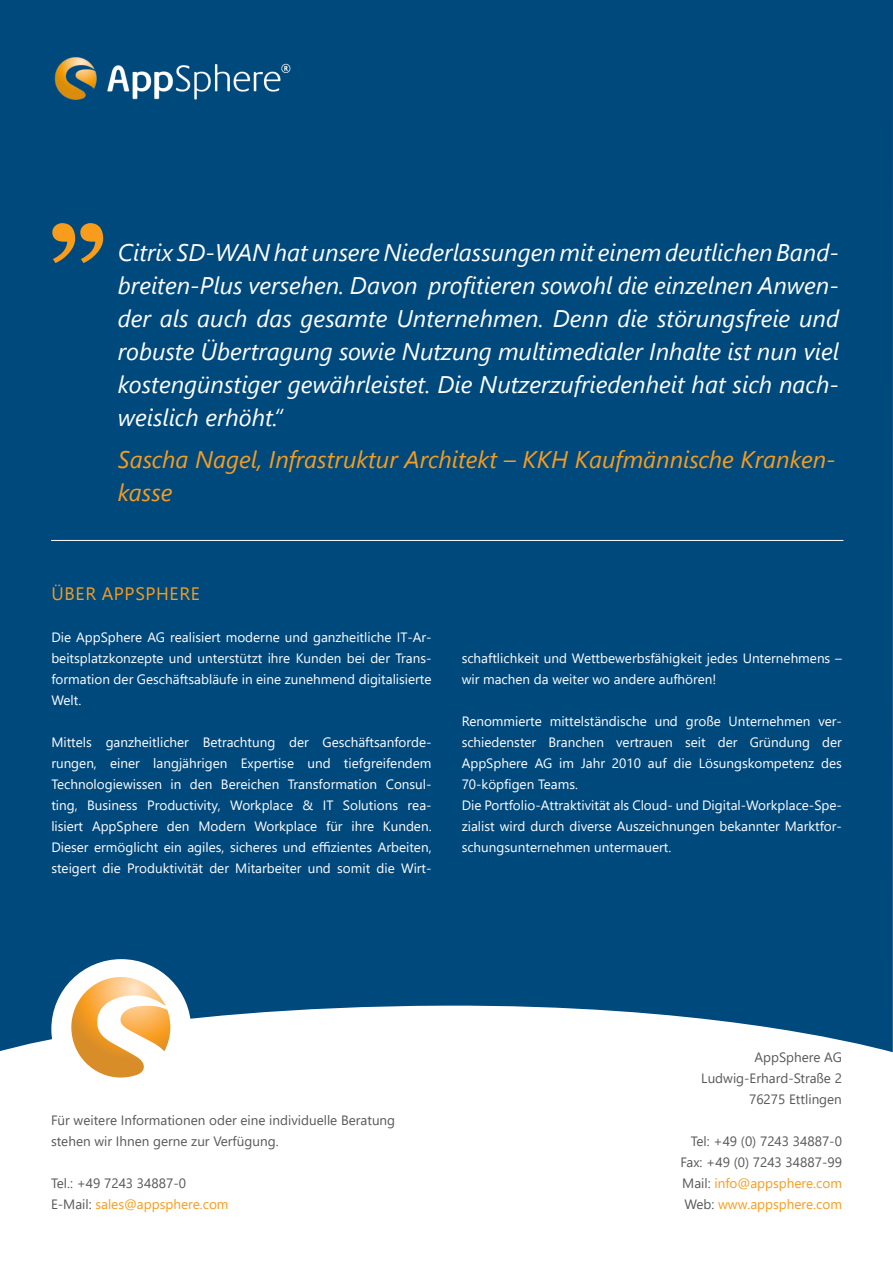
<style>
.page{position:relative;width:893px;height:1263px;background:#fff}
.page>*{position:absolute;margin:0;border:0;box-sizing:border-box;transform-origin:0 0}
.Zitat_Text{font:italic 24px/33px "Segoe UI";color:#fff;text-align:justify}
.Zitatgeber{font:italic 24px/33px "Segoe UI";color:#f89c1c}
.Überschrift_Text{font:18px "Segoe UI";letter-spacing:.035em;color:#f89c1c}
.Fließtext_weiss{font:13.5px/21px "Segoe UI";color:#fff;text-align:justify}
.Fließtext{font:13.5px/21px "Segoe UI";color:#57585a}
.Fließtext-2{font:13.5px "Segoe UI";color:#f89c1c}
.s1{color:#57585a}
</style>
<div class="page">
<div style="left:0;top:0;width:893px;height:1053px;background:#00497d"></div>
<img style="left:51px;top:51px;width:244px;height:56px">
<svg style="left:52px;top:223px;width:51px;height:40px;background:#78714d"></svg>
<hr style="left:51px;top:540px;width:792px;height:1px;background:#fff">
<div style="left:53px;top:961px;width:137px;height:136px;background:#fff;border-radius:50%"></div>
<svg style="left:71px;top:977px;width:99px;height:100px"></svg>
<div style="left:51px;top:959px;width:140px;height:140px;border:3px solid #fff;border-radius:50%"></div>
<p class="Zitat_Text" style="left:118px;top:232px;width:723px">Citrix SD-WAN hat unsere Niederlassungen mit einem deutlichen Band&shy;breiten-Plus versehen. Davon profitieren sowohl die einzelnen Anwen&shy;der als auch das gesamte Unternehmen. Denn die störungsfreie und robuste Übertragung sowie Nutzung multimedialer Inhalte ist nun viel</p>
<p class="Zitat_Text" style="left:118px;top:364px;width:723px">kostengünstiger gewährleistet. Die Nutzerzufriedenheit hat sich nach-</p>
<p class="Zitat_Text" style="left:118px;top:397px;width:167px">weislich erhöht.“</p>
<p class="Zitatgeber" style="left:118px;top:439px;width:719px">Sascha Nagel, Infrastruktur Architekt – KKH Kaufmännische Kranken&shy;kasse</p>
<p class="Überschrift_Text" style="left:52px;top:577px;width:150px">ÜBER APPSPHERE</p>
<p class="Fließtext_weiss" style="left:51px;top:626px;width:382px">Die AppSphere AG realisiert moderne und ganzheitliche IT-Ar&shy;beitsplatzkonzepte und unterstützt ihre Kunden bei der Trans&shy;formation der Geschäftsabläufe in eine zunehmend digitalisierte Welt.</p>
<p class="Fließtext_weiss" style="left:51px;top:731px;width:382px">Mittels ganzheitlicher Betrachtung der Geschäftsanforde&shy;rungen, einer langjährigen Expertise und tiefgreifendem Technologiewissen in den Bereichen Transformation Consul&shy;ting, Business Productivity, Workplace &amp; IT Solutions rea&shy;lisiert AppSphere den Modern Workplace für ihre Kunden.<br>Dieser ermöglicht ein agiles, sicheres und effizientes Arbeiten, steigert die Produktivität der Mitarbeiter und somit die Wirt-</p>
<p class="Fließtext_weiss" style="left:462px;top:647px;width:382px">schaftlichkeit und Wettbewerbsfähigkeit jedes Unternehmens – wir machen da weiter wo andere aufhören!</p>
<p class="Fließtext_weiss" style="left:462px;top:710px;width:382px">Renommierte mittelständische und große Unternehmen ver&shy;schiedenster Branchen vertrauen seit der Gründung der AppSphere AG im Jahr 2010 auf die Lösungskompetenz des 70-köpfigen Teams.</p>
<p class="Fließtext_weiss" style="left:462px;top:794px;width:382px">Die Portfolio-Attraktivität als Cloud- und Digital-Workplace-Spe&shy;zialist wird durch diverse Auszeichnungen bekannter Marktfor&shy;schungsunternehmen untermauert.</p>
<p class="Fließtext" style="left:51px;top:1109px;width:346px">Für weitere Informationen oder eine individuelle Beratung stehen wir Ihnen gerne zur Verfügung.</p>
<p class="Fließtext" style="left:51px;top:1172px;width:136px">Tel.: +49 7243 34887-0</p>
<p class="Fließtext-2" style="left:51px;top:1191px;width:179px"><span class="s1">E-Mail:</span> sales@appsphere.com</p>
<p class="Fließtext" style="left:754px;top:1046px;width:89px">AppSphere AG</p>
<p class="Fließtext" style="left:701px;top:1067px;width:142px">Ludwig-Erhard-Straße 2</p>
<p class="Fließtext" style="left:749px;top:1088px;width:94px">76275 Ettlingen</p>
<p class="Fließtext" style="left:691px;top:1130px;width:153px">Tel: +49 (0) 7243 34887-0</p>
<p class="Fließtext" style="left:680px;top:1151px;width:163px">Fax: +49 (0) 7243 34887-99</p>
<p class="Fließtext-2" style="left:682px;top:1170px;width:161px"><span class="s1">Mail:</span> info@appsphere.com</p>
<p class="Fließtext-2" style="left:684px;top:1191px;width:159px"><span class="s1">Web:</span> www.appsphere.com</p>
</div>
